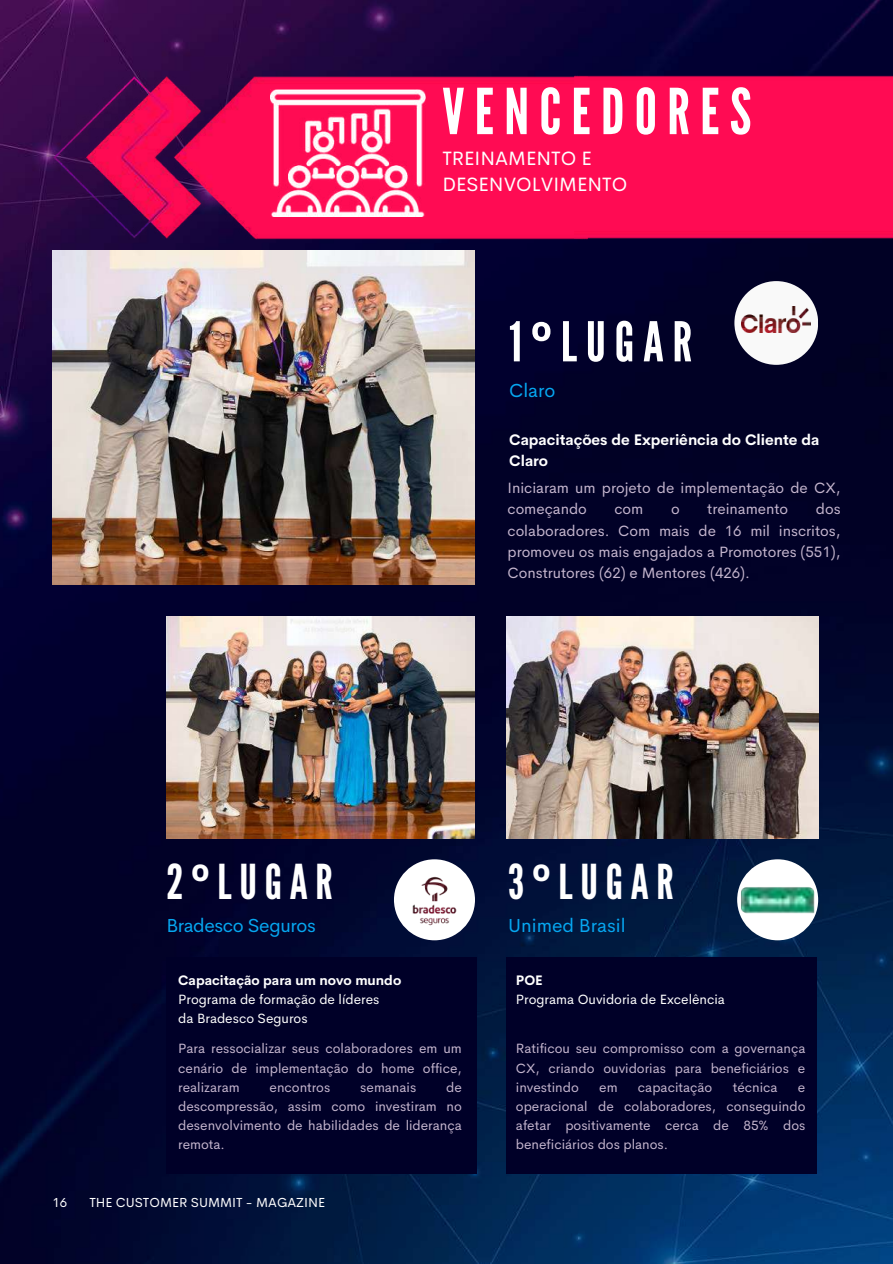
<style>
.page{position:relative;width:893px;height:1264px;background:#fff}
.page>*{position:absolute;margin:0;border:0;box-sizing:border-box;transform-origin:0 0}
.t1{font:63.15px "League Gothic";letter-spacing:.16em;color:#fff}
.t2{font:54.75px "League Gothic";letter-spacing:.16em;color:#fff}
.t3{font:48px "League Gothic";letter-spacing:.16em;color:#fff}
.t4{font:19.35px/26.5px "Cerebri Sans";color:#fff}
.t5{font:18.9px "Cerebri Sans";color:#06a7f1}
.t6{font:18.9px "Cerebri Sans";letter-spacing:-.02em;color:#06a7f1}
.t7{font:15px/21.5px "Cerebri Sans";color:#c5b6ce}
.t8{font:700 15px/21.3px "Cerebri Sans";color:#fff}
.t9{font:13.5px/19.2px "Cerebri Sans";color:#c5b6ce;text-align:justify}
.t10{font:13.5px/19px "Cerebri Sans";color:#fff}
.t11{font:700 13.5px "Cerebri Sans";color:#fff}
.t12{font:13.2px "Cerebri Sans";color:#fff}
.s1{font-family:"Noto Sans";font-weight:700}
</style>
<div class="page">
<img style="left:0;top:0;width:892px;height:1263px">
<div style="left:506px;top:957px;width:311px;height:217px;background:#000028"></div>
<div style="left:166px;top:957px;width:311px;height:217px;background:#000028"></div>
<img style="left:53px;top:251px;width:421px;height:333px">
<img style="left:506px;top:616px;width:312px;height:222px">
<img style="left:166px;top:616px;width:308px;height:222px">
<img style="left:53px;top:75px;width:534px;height:165px">
<div style="left:575px;top:76px;width:317px;height:164px;background:#ff0b53"></div>
<div style="left:734px;top:281px;width:84px;height:84px;background:#f9f9f9;border-radius:50%"></div>
<div style="left:394px;top:859px;width:81px;height:81px;background:#fff;border-radius:50%"></div>
<div style="left:737px;top:859px;width:81px;height:81px;background:#fff;border-radius:50%"></div>
<img style="left:741px;top:306px;width:69px;height:26px">
<img style="left:741px;top:887px;width:73px;height:26px">
<img style="left:406px;top:870px;width:51px;height:59px">
<img style="left:271px;top:89px;width:154px;height:127px">
<h1 class="t1" style="left:442px;top:75px;width:310px">VENCEDORES</h1>
<h3 class="t4" style="left:442px;top:145px;width:186px">TREINAMENTO E<br>DESENVOLVIMENTO</h3>
<h2 class="t2" style="left:509px;top:310px;width:184px">1<span class="s1">º</span>LUGAR</h2>
<h3 class="t5" style="left:509px;top:378px;width:48px">Claro</h3>
<p class="t8" style="left:509px;top:428px;width:311px">Capacitações de Experiência do Cliente da<br>Claro</p>
<p class="t7" style="left:507px;top:477px;width:334px">Iniciaram um projeto de implementação de CX, começando</p>
<p class="t7" style="left:507px;top:498px;width:334px;text-align:justify;text-indent:308px">dos colaboradores. Com mais de 16 mil inscritos, promoveu os mais engajados a Promotores (551), Construtores (62) e Mentores (426).</p>
<p class="t7" style="left:614px;top:498px;width:30px">com</p>
<p class="t7" style="left:671px;top:498px;width:10px">o</p>
<p class="t7" style="left:707px;top:498px;width:82px">treinamento</p>
<h3 class="t3" style="left:166px;top:853px;width:168px">2<span class="s1">º</span>LUGAR</h3>
<h3 class="t6" style="left:166px;top:913px;width:151px">Bradesco Seguros</h3>
<p class="t11" style="left:178px;top:971px;width:224px">Capacitação para um novo mundo</p>
<p class="t10" style="left:178px;top:989px;width:203px">Programa de formação de líderes da Bradesco Seguros</p>
<p class="t9" style="left:178px;top:1039px;width:285px">Para ressocializar seus colaboradores em um cenário de implementação do home office, realizaram</p>
<p class="t9" style="left:178px;top:1077px;width:285px;text-indent:268px">de descompressão, assim como investiram no desenvolvimento de habilidades de liderança remota.</p>
<p class="t9" style="left:269px;top:1077px;width:62px">encontros</p>
<p class="t9" style="left:360px;top:1077px;width:57px">semanais</p>
<p class="t12" style="left:53px;top:1193px;width:16px">16</p>
<p class="t12" style="left:89px;top:1194px;width:237px">THE CUSTOMER SUMMIT - MAGAZINE</p>
<h3 class="t3" style="left:508px;top:853px;width:167px">3<span class="s1">º</span>LUGAR</h3>
<h3 class="t5" style="left:508px;top:913px;width:119px">Unimed Brasil</h3>
<p class="t11" style="left:516px;top:971px;width:28px">POE</p>
<p class="t10" style="left:516px;top:989px;width:210px">Programa Ouvidoria de Excelência</p>
<p class="t9" style="left:516px;top:1039px;width:291px">Ratificou seu compromisso com a governança CX, criando ouvidorias para beneficiários e investindo</p>
<p class="t9" style="left:599px;top:1077px;width:20px">em</p>
<p class="t9" style="left:638px;top:1077px;width:76px">capacitação</p>
<p class="t9" style="left:732px;top:1077px;width:46px">técnica</p>
<p class="t9" style="left:516px;top:1077px;width:291px;text-indent:282px">e operacional de colaboradores, conseguindo afetar positivamente cerca de 85% dos beneficiários dos planos.</p>
</div>
